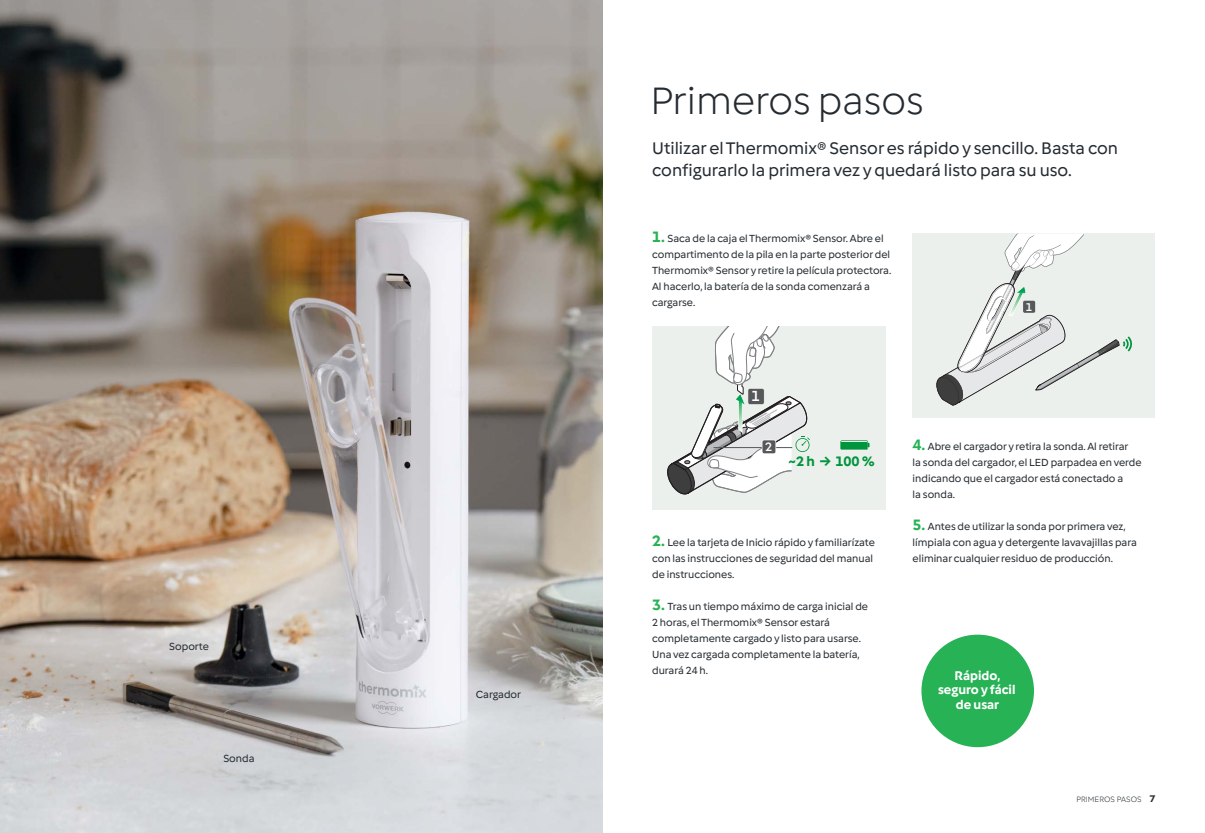
<style>
.page{position:relative;width:1205px;height:833px;background:#fff}
.page>*{position:absolute;margin:0;border:0;box-sizing:border-box;transform-origin:0 0}
.s_headline_1{font:300 40px "Vorwerk";color:#242b31}
.s_head_teaser{font:17.5px/22px "Vorwerk";color:#242b31}
.t1{font:500 15.25px "Vorwerk";color:#fff}
.t2{font:700 14.25px "Vorwerk";color:#00943d}
.s_eye_catcher__text_10_5pt{font:700 13.12px/14.8px "Vorwerk";color:#fff;text-align:center}
.t3{font:500 12.62px "Vorwerk";color:#fff}
.t4{font:500 11.62px "Vorwerk";color:#fff}
.s_copy{font:10.75px/16px "Vorwerk";color:#242b31}
.s_runningTitle{font:300 8.12px "Vorwerk";color:#242b31}
.s1{font-weight:700;font-size:15.62px;color:#27b255}
.s2{font-weight:700;font-size:10px}
</style>
<div class="page">
<div style="left:652px;top:326px;width:234px;height:183px;background:#ebf0ec"></div>
<svg style="left:840px;top:440px;width:29px;height:10px"></svg>
<svg style="left:667px;top:326px;width:143px;height:169px"></svg>
<div style="left:912px;top:233px;width:243px;height:185px;background:#ebf0ec"></div>
<svg style="left:936px;top:233px;width:196px;height:172px"></svg>
<img style="left:987px;top:297px;width:21px;height:26px">
<img style="left:0;top:0;width:602px;height:833px">
<div style="left:921px;top:634px;width:113px;height:113px;background:#27b255;border-radius:50%"></div>
<p class="s_copy" style="left:169px;top:638px;width:41px">Soporte</p>
<p class="s_copy" style="left:223px;top:750px;width:33px">Sonda</p>
<p class="s_copy" style="left:476px;top:686px;width:47px">Cargador</p>
<p class="s_headline_1" style="left:650px;top:74px;width:275px">Primeros pasos</p>
<p class="s_head_teaser" style="left:652px;top:136px;width:467px">Utilizar el Thermomix® Sensor es rápido y sencillo. Basta con configurarlo la primera vez y quedará listo para su uso.</p>
<p class="s_copy" style="left:652px;top:230px;width:241px"><span class="s1">1.</span> Saca de la caja el Thermomix® Sensor. Abre el compartimento de la pila en la parte posterior del Thermomix® Sensor y retire la película protectora.<br>Al hacerlo, la batería de la sonda comenzará a cargarse.</p>
<p class="t4" style="left:1025px;top:299px;width:8px">1</p>
<p class="t1" style="left:751px;top:386px;width:10px">1</p>
<p class="t3" style="left:765px;top:438px;width:9px">2</p>
<p class="t2" style="left:788px;top:452px;width:88px">~2 h → 100 %</p>
<p class="s_copy" style="left:652px;top:534px;width:224px"><span class="s1">2.</span> Lee la tarjeta de Inicio rápido y familiarízate con las instrucciones de seguridad del manual de instrucciones.</p>
<p class="s_copy" style="left:652px;top:598px;width:217px"><span class="s1">3.</span> Tras un tiempo máximo de carga inicial de 2 horas, el Thermomix® Sensor estará completamente cargado y listo para usarse.<br>Una vez cargada completamente la batería, durará 24 h.</p>
<p class="s_copy" style="left:912px;top:438px;width:230px"><span class="s1">4.</span> Abre el cargador y retira la sonda. Al retirar<br>la sonda del cargador, el LED parpadea en verde indicando que el cargador está conectado a<br>la sonda.</p>
<p class="s_copy" style="left:912px;top:518px;width:226px"><span class="s1">5.</span> Antes de utilizar la sonda por primera vez, límpiala con agua y detergente lavavajillas para eliminar cualquier residuo de producción.</p>
<p class="s_eye_catcher__text_10_5pt" style="left:938px;top:667px;width:79px">Rápido, seguro y fácil de usar</p>
<p class="s_runningTitle" style="left:1076px;top:794px;width:80px">PRIMEROS PASOS <span class="s2">7</span></p>
</div>
